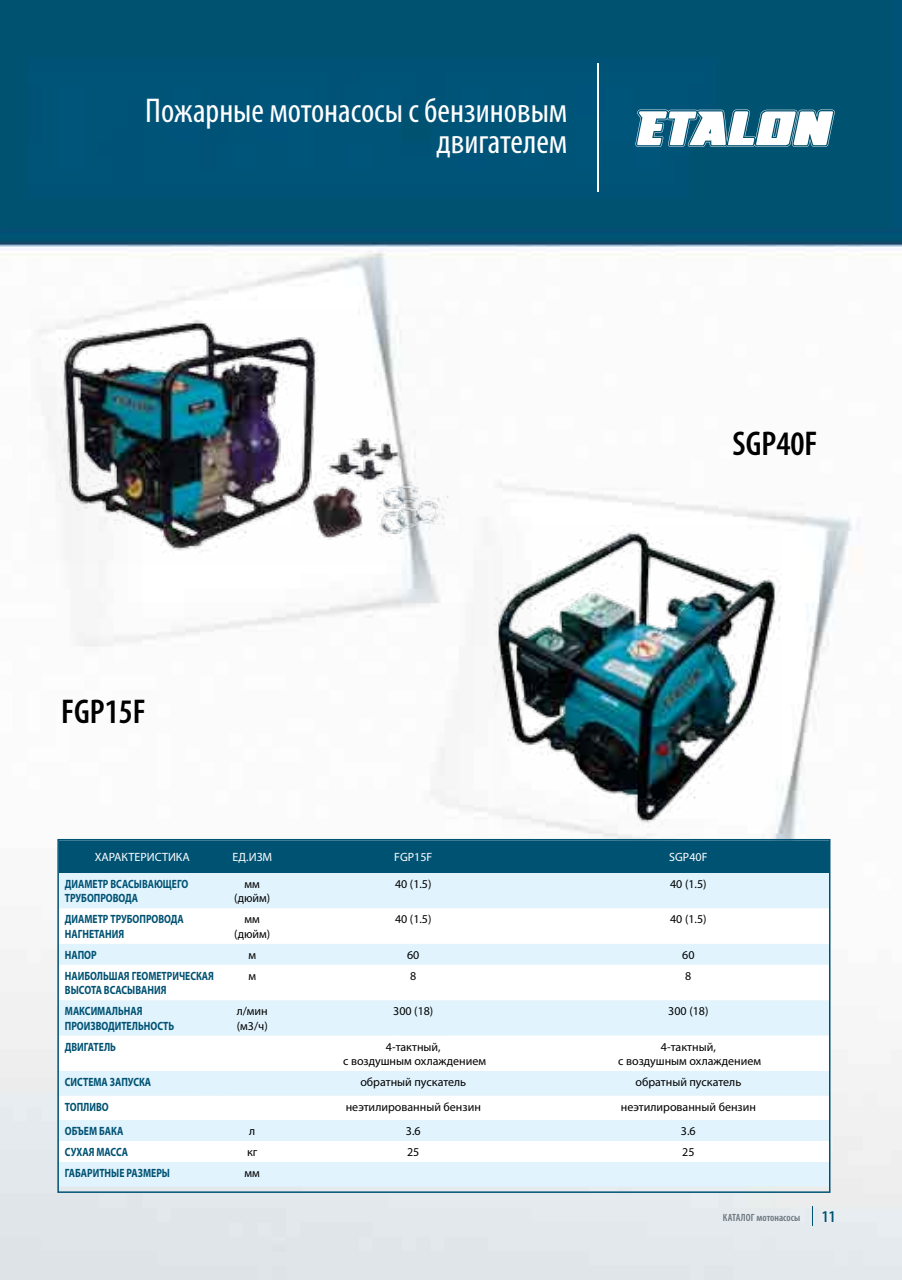
<style>
.page{position:relative;width:902px;height:1280px;background:#fff}
.page>*{position:absolute;margin:0;border:0;box-sizing:border-box;transform-origin:0 0}
.t1{font:condensed 34.5px/31.5px "Myriad Pro";color:#fff;text-align:right}
.t2{font:600 condensed 34.5px "Myriad Pro";color:#000}
.t3{font:600 condensed 16.5px "Myriad Pro";color:#005273}
.t4{font:12px/14.4px "Myriad Pro";color:#000;text-align:center}
.t5{font:700 12px/14.4px "Myriad Pro";color:#005273;scale:.8 1}
.t6{font:12px "Myriad Pro";color:#fff}
.t7{font:600 condensed 10.5px "Myriad Pro";color:#6a757c}
</style>
<div class="page">
<img style="left:0;top:0;width:901px;height:1280px">
<svg style="left:635px;top:110px;width:199px;height:37px"></svg>
<hr style="left:596px;top:63px;width:2px;height:129px;background:#fff">
<svg style="left:812px;top:1206px;width:1px;height:20px"></svg>
<div style="left:60px;top:842px;width:767px;height:31px;background:#005273"></div>
<div style="left:60px;top:873px;width:767px;height:313px;background:#e1f3fd"></div>
<svg style="left:60px;top:908px;width:767px;height:254px"></svg>
<div style="left:60px;top:1071px;width:767px;height:24px;background:#e1f3fd"></div>
<div style="left:57px;top:839px;width:773px;height:354px;border:2px solid #005273"></div>
<img style="left:493px;top:525px;width:288px;height:303px">
<img style="left:31px;top:309px;width:429px;height:257px">
<h1 class="t1" style="left:145px;top:94px;width:424px">Пожарные мотонасосы с бензиновым двигателем</h1>
<h1 class="t2" style="left:61px;top:691px;width:86px">FGP15F</h1>
<h1 class="t2" style="left:732px;top:422px;width:86px">SGP40F</h1>
<p class="t6" style="left:95px;top:850px;width:97px">ХАРАКТЕРИСТИКА</p>
<p class="t6" style="left:232px;top:850px;width:41px">ЕД.ИЗМ</p>
<p class="t6" style="left:394px;top:850px;width:40px">FGP15F</p>
<p class="t6" style="left:669px;top:850px;width:40px">SGP40F</p>
<p class="t5" style="left:65px;top:876px;width:156px">ДИАМЕТР ВСАСЫВАЮЩЕГО<br>ТРУБОПРОВОДА</p>
<p class="t4" style="left:234px;top:876px;width:37px">мм (дюйм)</p>
<p class="t4" style="left:395px;top:876px;width:38px">40 (1.5)</p>
<p class="t4" style="left:670px;top:876px;width:38px">40 (1.5)</p>
<p class="t5" style="left:65px;top:912px;width:150px">ДИАМЕТР ТРУБОПРОВОДА<br>НАГНЕТАНИЯ</p>
<p class="t4" style="left:234px;top:912px;width:37px">мм (дюйм)</p>
<p class="t4" style="left:395px;top:912px;width:38px">40 (1.5)</p>
<p class="t4" style="left:670px;top:912px;width:38px">40 (1.5)</p>
<p class="t5" style="left:65px;top:947px;width:41px">НАПОР</p>
<p class="t4" style="left:248px;top:947px;width:9px">м</p>
<p class="t4" style="left:407px;top:947px;width:14px">60</p>
<p class="t4" style="left:682px;top:947px;width:14px">60</p>
<p class="t5" style="left:65px;top:968px;width:188px">НАИБОЛЬШАЯ ГЕОМЕТРИЧЕСКАЯ<br>ВЫСОТА ВСАСЫВАНИЯ</p>
<p class="t4" style="left:248px;top:968px;width:9px">м</p>
<p class="t4" style="left:410px;top:968px;width:8px">8</p>
<p class="t4" style="left:685px;top:968px;width:8px">8</p>
<p class="t5" style="left:65px;top:1003px;width:137px">МАКСИМАЛЬНАЯ<br>ПРОИЗВОДИТЕЛЬНОСТЬ</p>
<p class="t4" style="left:237px;top:1004px;width:33px;text-align:left">л/мин (м3/ч)</p>
<p class="t4" style="left:393px;top:1004px;width:42px">300 (18)</p>
<p class="t4" style="left:668px;top:1004px;width:42px">300 (18)</p>
<p class="t5" style="left:65px;top:1039px;width:58px">ДВИГАТЕЛЬ</p>
<p class="t4" style="left:343px;top:1039px;width:144px">4-тактный,<br>с воздушным охлаждением</p>
<p class="t4" style="left:618px;top:1039px;width:144px">4-тактный,<br>с воздушным охлаждением</p>
<p class="t5" style="left:65px;top:1074px;width:109px">СИСТЕМА ЗАПУСКА</p>
<p class="t4" style="left:360px;top:1074px;width:107px">обратный пускатель</p>
<p class="t4" style="left:635px;top:1074px;width:107px">обратный пускатель</p>
<p class="t5" style="left:65px;top:1099px;width:56px">ТОПЛИВО</p>
<p class="t4" style="left:346px;top:1099px;width:137px">неэтилированный бензин</p>
<p class="t4" style="left:620px;top:1099px;width:137px">неэтилированный бензин</p>
<p class="t5" style="left:65px;top:1123px;width:75px">ОБЪЕМ БАКА</p>
<p class="t4" style="left:249px;top:1123px;width:8px">л</p>
<p class="t4" style="left:406px;top:1123px;width:16px">3.6</p>
<p class="t4" style="left:681px;top:1123px;width:16px">3.6</p>
<p class="t5" style="left:65px;top:1144px;width:81px">СУХАЯ МАССА</p>
<p class="t4" style="left:247px;top:1144px;width:12px">кг</p>
<p class="t4" style="left:407px;top:1144px;width:14px">25</p>
<p class="t4" style="left:682px;top:1144px;width:14px">25</p>
<p class="t5" style="left:65px;top:1165px;width:133px">ГАБАРИТНЫЕ РАЗМЕРЫ</p>
<p class="t4" style="left:244px;top:1165px;width:17px">мм</p>
<p class="t7" style="left:722px;top:1211px;width:79px">каталог мотонасосы</p>
<h2 class="t3" style="left:821px;top:1206px;width:15px">11</h2>
</div>
